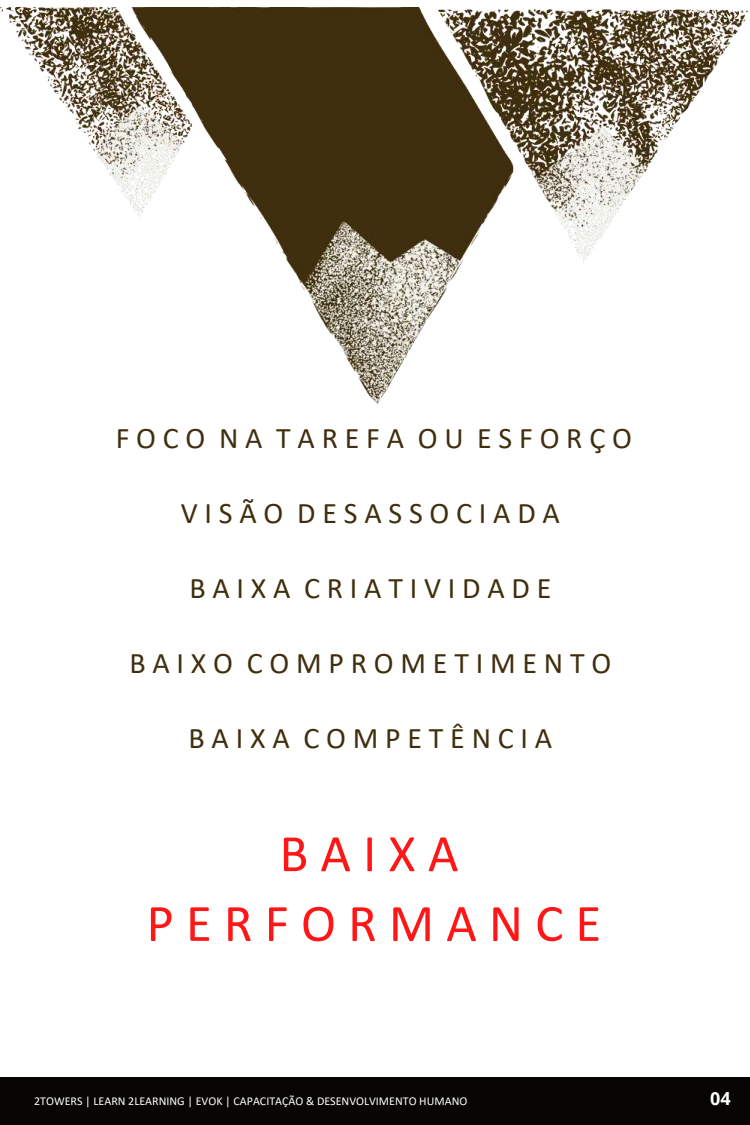
<style>
.page{position:relative;width:750px;height:1125px;background:#fff}
.page>*{position:absolute;margin:0;border:0;box-sizing:border-box;transform-origin:0 0}
.t1{font:53px/69.8px "Calibri";letter-spacing:.225em;color:#ff1616;text-align:center}
.t2{font:30px "Calibri";color:#402f0e}
.t3{font:700 18px "Open Sans";color:#fff}
.t4{font:12px "Calibri";color:#fff}
</style>
<div class="page">
<img style="left:0;top:8px;width:748px;height:396px">
<div style="left:0;top:1077px;width:750px;height:48px;background:#070404"></div>
<p class="t2" style="left:116px;top:426px;width:518px">F O C O N A T A R E F A O U E S F O R Ç O</p>
<p class="t2" style="left:181px;top:501px;width:381px">V I S Ã O D E S A S S O C I A D A</p>
<p class="t2" style="left:189px;top:576px;width:364px">B A I X A C R I A T I V I D A D E</p>
<p class="t2" style="left:129px;top:651px;width:483px">B A I X O C O M P R O M E T I M E N T O</p>
<p class="t2" style="left:189px;top:726px;width:365px">B A I X A C O M P E T Ê N C I A</p>
<h1 class="t1" style="left:146px;top:823px;width:456px">BAIXA<br>PERFORMANCE</h1>
<p class="t4" style="left:34px;top:1096px;width:435px">2TOWERS | LEARN 2LEARNING | EVOK | CAPACITAÇÃO &amp; DESENVOLVIMENTO HUMANO</p>
<p class="t3" style="left:710px;top:1086px;width:22px">04</p>
</div>
